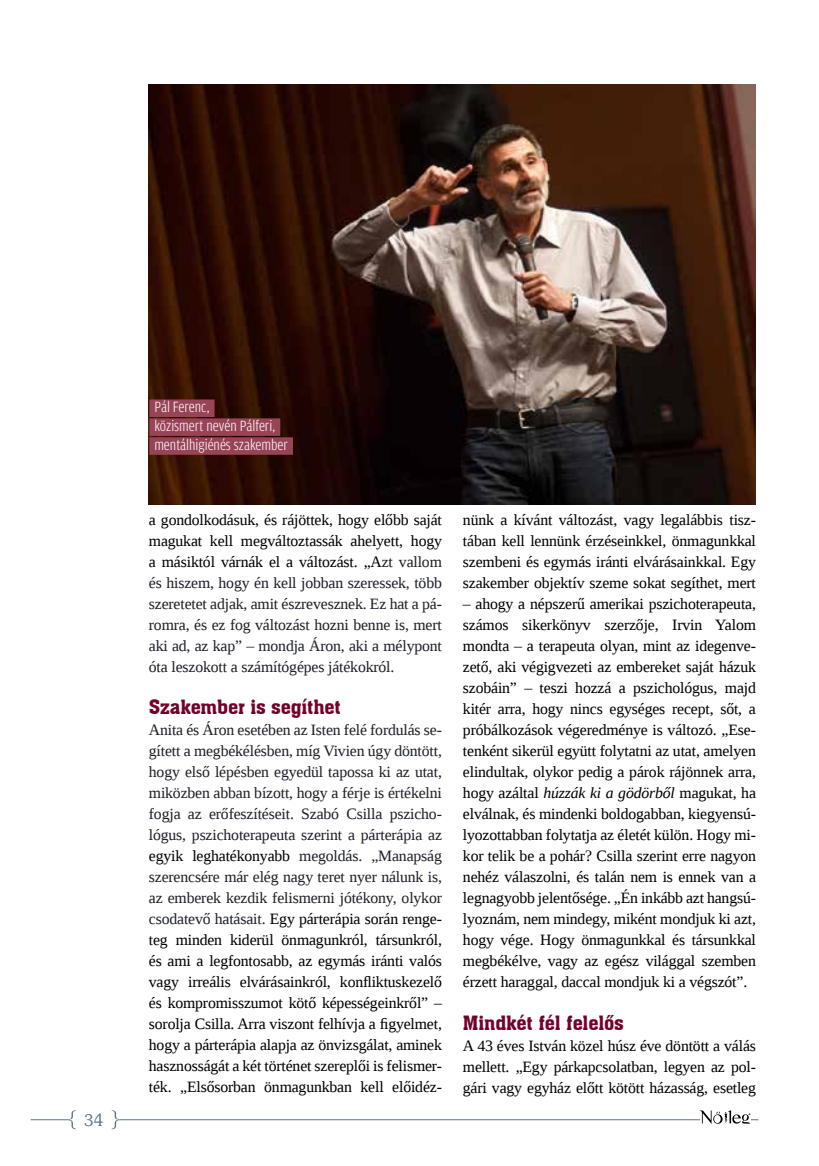
<style>
.page{position:relative;width:819px;height:1166px;background:#fff}
.page>*{position:absolute;margin:0;border:0;box-sizing:border-box;transform-origin:0 0}
.t1{font:19.25px "Aachen BT";letter-spacing:-.01em;color:#73002b}
.t2{font:17.5px "Souvenir Itc TEE Ligh";color:#547587}
.t3{font:15.75px/21px "Liberation Serif";letter-spacing:-.01em;color:#000;text-align:justify}
.t4{font:15.75px/21px "Liberation Serif";letter-spacing:-.01em;color:#1d2129;text-align:justify}
.t5{font:300 condensed 15.75px/18.9px "h 2 Amplitude";color:#fff}
.s1{color:#000}
.s2{color:#1d2129}
.s3{font-style:italic}
</style>
<div class="page">
<hr style="left:31px;top:1119px;width:37px;height:1px;background:#547587">
<hr style="left:119px;top:1119px;width:639px;height:1px;background:#547587">
<svg style="left:68px;top:1110px;width:8px;height:19px"></svg>
<svg style="left:112px;top:1110px;width:7px;height:19px"></svg>
<svg style="left:699px;top:1110px;width:51px;height:14px"></svg>
<img style="left:149px;top:84px;width:607px;height:420px">
<div style="left:149px;top:399px;width:65px;height:18px;background:#984457"></div>
<div style="left:149px;top:418px;width:131px;height:18px;background:#984457"></div>
<div style="left:149px;top:437px;width:144px;height:18px;background:#984457"></div>
<p class="t2" style="left:84px;top:1110px;width:21px">34</p>
<p class="t5" style="left:154px;top:397px;width:135px">Pál Ferenc,<br>közismert nevén Pálferi, mentálhigiénés szakember</p>
<p class="t4" style="left:149px;top:509px;width:294px"><span class="s1">a gondolkodásuk, és rájöttek, hogy előbb saját magukat kell megváltoztassák ahelyett, hogy a másiktól várnák el a változást. „A</span>zt vallom és hiszem, hogy én kell jobban szeressek, több szeretetet adjak, amit észrevesznek. Ez hat a pá&shy;romra, és ez fog változást hozni benne is, mert aki ad, az kap” – mondja Áron, aki a mélypont óta leszokott a számítógépes játékokról.</p>
<p class="t1" style="left:149px;top:695px;width:193px">Szakember is segíthet</p>
<p class="t3" style="left:149px;top:719px;width:294px"><span class="s2">Anita és Áron esetében az Isten felé fordulás se&shy;gített a megbékélésben, míg Vivien úgy döntött, hogy első lépésben egyedül tapossa ki az utat, miközben abban bízott, hogy a férje is értékelni fogja az erőfeszítéseit. Szabó Csilla pszicho&shy;lógus, pszichoterapeuta szerint a párterápia az </span>egyik leghatékonyabb <span class="s2">megoldás. „Manapság szerencsére már elég nagy teret nyer nálunk is, az emberek kezdik felismerni jótékony, olykor csodatevő hatásait.</span> Egy párterápia során renge&shy;teg minden kiderül önmagunkról, társunkról, és ami a legfontosabb, az egymás iránti valós vagy irreális elvárásainkról, konfliktuskezelő és kompromisszumot kötő képességeinkről” – sorolja Csilla. Arra viszont felhívja a figyelmet, hogy a párterápia alapja az önvizsgálat, aminek hasznosságát a két történet szereplői is felismer&shy;ték. „Elsősorban önmagunkban kell előidéz-</p>
<p class="t3" style="left:463px;top:509px;width:294px">nünk a kívánt változást, vagy legalábbis tisz&shy;tában kell lennünk érzéseinkkel, önmagunkkal szembeni és egymás iránti elvárásainkkal. Egy szakember objektív szeme sokat segíthet, mert</p>
<p class="t3" style="left:463px;top:593px;width:294px">– ahogy a népszerű amerikai pszichoterapeuta, számos sikerkönyv szerzője, Irvin Yalom mondta – a terapeuta olyan, mint az idegenve&shy;zető, aki végigvezeti az embereket saját házuk szobáin” – teszi hozzá a pszichológus, majd kitér arra, hogy nincs egységes recept, sőt, a próbálkozások végeredménye is változó. „Ese&shy;tenként sikerül együtt folytatni az utat, amelyen elindultak, olykor pedig a párok rájönnek arra, hogy azáltal <span class="s3">húzzák ki a gödörből</span> magukat, ha elválnak, és mindenki boldogabban, kiegyensú&shy;lyozottabban folytatja az életét külön. Hogy mi&shy;kor telik be a pohár? Csilla szerint erre nagyon nehéz válaszolni, és talán nem is ennek van a legnagyobb jelentősége. „Én inkább azt hangsú&shy;lyoznám, nem mindegy, miként mondjuk ki azt, hogy vége. Hogy önmagunkkal és társunkkal megbékélve, vagy az egész világgal szemben érzett haraggal, daccal mondjuk ki a végszót”.</p>
<p class="t1" style="left:463px;top:1010px;width:162px">Mindkét fél felelős</p>
<p class="t3" style="left:463px;top:1034px;width:294px">A 43 éves István közel húsz éve döntött a válás mellett. „Egy párkapcsolatban, legyen az pol&shy;gári vagy egyház előtt kötött házasság, esetleg</p>
</div>
